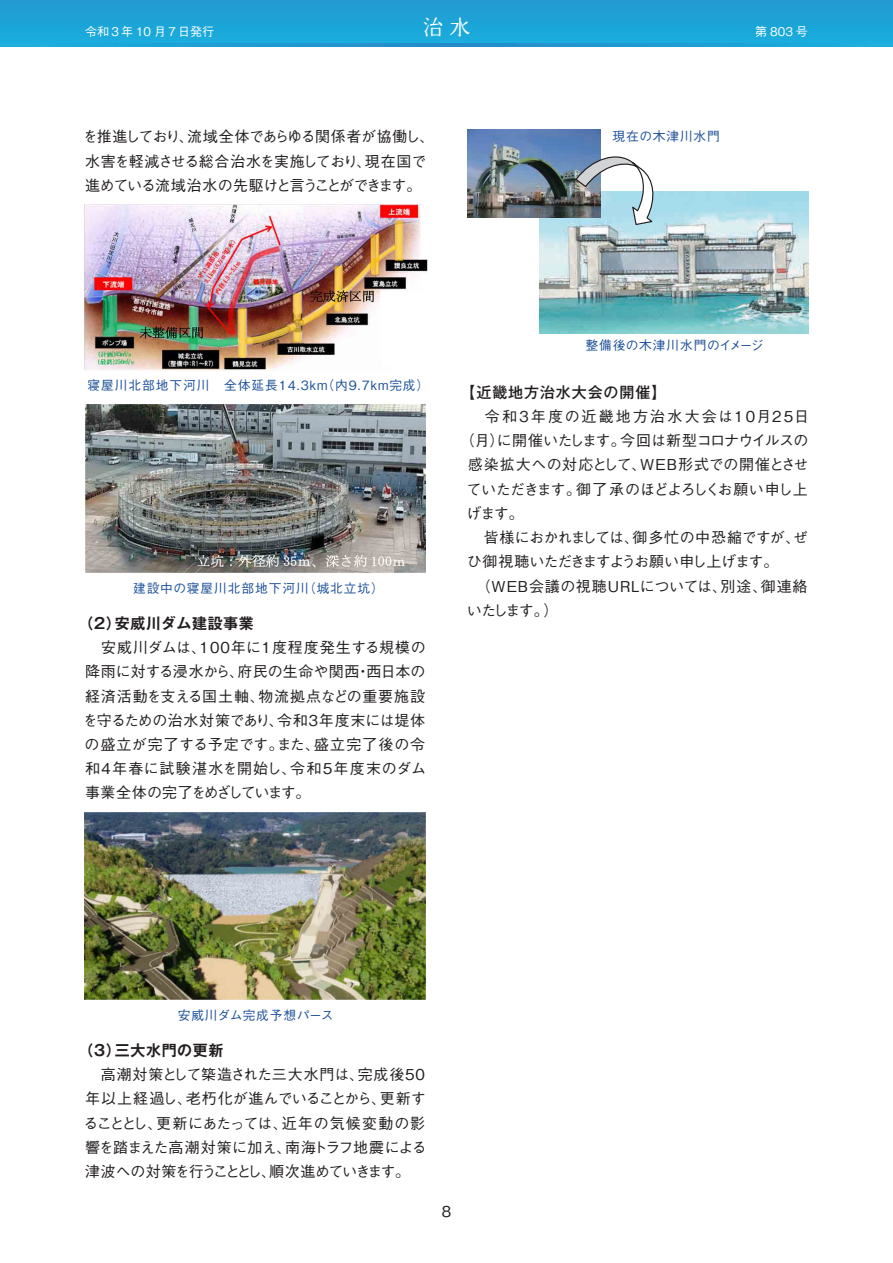
<style>
.page{position:relative;width:893px;height:1263px;background:#fff}
.page>*{position:absolute;margin:0;border:0;box-sizing:border-box;transform-origin:0 0}
.t1{font:21px "Marumin Old 90 pv RKSJ H";color:#fff}
.t2{font:500 15px/24.3px "Gothic BBB Pro";letter-spacing:-.02em;color:#231f20;text-align:justify}
.t3{font:500 15px/24.3px "Gothic BBB Pro";letter-spacing:-.06em;color:#231f20}
.t4{font:500 15px "Gothic BBB Pro";letter-spacing:-.05em;color:#231f20}
.t5{font:500 15px "Gothic BBB Pro";letter-spacing:.06em;color:#231f20}
.t6{font:500 15px "Gothic BBB Pro";letter-spacing:-.055em;color:#231f20}
.t7{font:500 15px "Gothic BBB Pro";letter-spacing:.04em;color:#231f20}
.t8{font:500 15px "Gothic BBB Pro";letter-spacing:-.045em;color:#231f20}
.t9{font:500 15px "Gothic BBB Pro";letter-spacing:.145em;color:#231f20}
.t10{font:700 15px "Gothic MB101 Pro De";letter-spacing:.04em;color:#231f20}
.t11{font:500 15px "Gothic MB101 Pro";letter-spacing:.06em;color:#231f20}
.t12{font:500 12.75px "Gothic BBB Pro";letter-spacing:.07em;color:#1d5199}
.t13{font:500 12.75px "Gothic BBB Pro";letter-spacing:.04em;color:#1d5199}
.t14{font:500 12px "Gothic BBB Pro";color:#fff}
</style>
<div class="page">
<img style="left:85px;top:205px;width:343px;height:166px">
<img style="left:85px;top:404px;width:340px;height:169px">
<img style="left:85px;top:813px;width:340px;height:186px">
<img style="left:540px;top:191px;width:268px;height:142px">
<img style="left:468px;top:129px;width:133px;height:89px">
<svg style="left:574px;top:151px;width:82px;height:75px"></svg>
<div style="left:0;top:0;width:893px;height:47px;background:#1ca3d7"></div>
<svg style="left:0;top:44px;width:893px;height:3px"></svg>
<p class="t14" style="left:85px;top:22px;width:131px">令和３年 10 月７日発行</p>
<h1 class="t1" style="left:422px;top:17px;width:50px">治水</h1>
<p class="t14" style="left:755px;top:22px;width:54px">第 803 号</p>
<p class="t6" style="left:83px;top:125px;width:353px">を推進しており、流域全体であらゆる関係者が協働し、</p>
<p class="t12" style="left:612px;top:126px;width:109px">現在の木津川水門</p>
<p class="t3" style="left:85px;top:147px;width:343px">水害を軽減させる総合治水を実施しており、現在国で進めている流域治水の先駆けと言うことができます。</p>
<p class="t12" style="left:88px;top:375px;width:343px">寝屋川北部地下河川　全体延長14.3km（内9.7km完成）</p>
<p class="t12" style="left:133px;top:578px;width:252px">建設中の寝屋川北部地下河川（城北立坑）</p>
<p class="t10" style="left:78px;top:611px;width:177px">（２）安威川ダム建設事業</p>
<p class="t2" style="left:83px;top:633px;width:345px">　安威川ダムは、100年に１度程度発生する規模の降雨に対する浸水から、府民の生命や関西・西日本の経済活動を支える国土軸、物流拠点などの重要施設を守るための治水対策であり、令和３年度末には堤体の盛立が完了する予定です。また、盛立完了後の令和４年春に試験湛水を開始し、令和５年度末のダム事業全体の完了をめざしています。</p>
<p class="t13" style="left:585px;top:335px;width:180px">整備後の木津川水門のイメージ</p>
<p class="t11" style="left:460px;top:379px;width:208px">【近畿地方治水大会の開催】</p>
<p class="t9" style="left:468px;top:404px;width:343px">　令和３年度の近畿地方治水大会は10月25日</p>
<p class="t4" style="left:460px;top:428px;width:350px">（月）に開催いたします。今回は新型コロナウイルスの</p>
<p class="t7" style="left:468px;top:453px;width:342px">感染拡大への対応として、WEB形式での開催とさせ</p>
<p class="t8" style="left:467px;top:477px;width:343px">ていただきます。御了承のほどよろしくお願い申し上</p>
<p class="t2" style="left:467px;top:499px;width:59px">げます。</p>
<p class="t2" style="left:468px;top:523px;width:342px">　皆様におかれましては、御多忙の中恐縮ですが、ぜ</p>
<p class="t3" style="left:467px;top:548px;width:313px">ひ御視聴いただきますようお願い申し上げます。</p>
<p class="t5" style="left:468px;top:574px;width:341px">　（WEB会議の視聴URLについては、別途、御連絡</p>
<p class="t2" style="left:467px;top:596px;width:93px">いたします。）</p>
<p class="t13" style="left:178px;top:1005px;width:158px">安威川ダム完成予想パース</p>
<p class="t10" style="left:78px;top:1037px;width:147px">（３）三大水門の更新</p>
<p class="t2" style="left:84px;top:1060px;width:345px">　高潮対策として築造された三大水門は、完成後50年以上経過し、老朽化が進んでいることから、更新することとし、更新にあたっては、近年の気候変動の影響を踏まえた高潮対策に加え、南海トラフ地震による津波への対策を行うこととし、順次進めていきます。</p>
<p class="t2" style="left:442px;top:1197px;width:11px">8</p>
</div>
